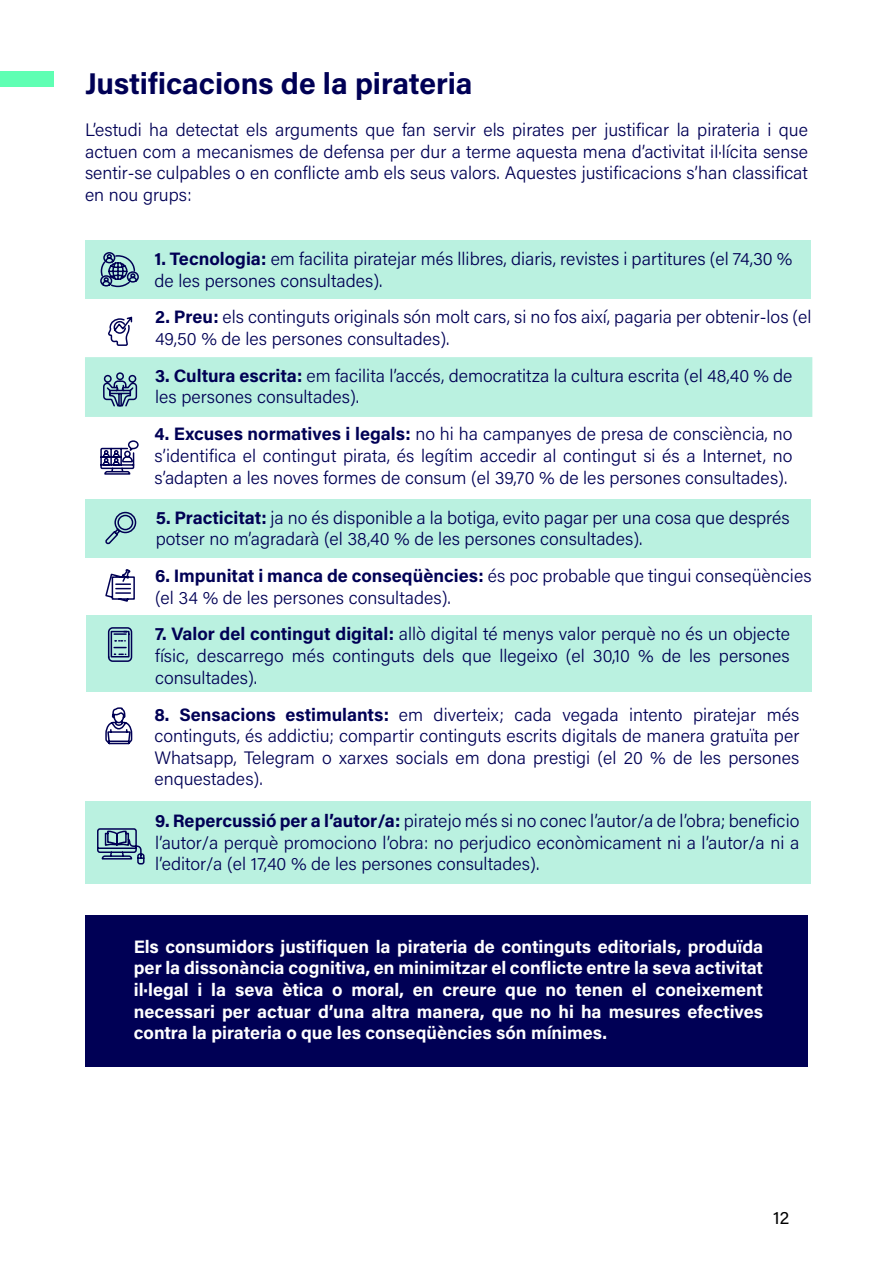
<style>
.page{position:relative;width:893px;height:1263px;background:#fff}
.page>*{position:absolute;margin:0;border:0;box-sizing:border-box;transform-origin:0 0}
.t1{font:700 30px "Acumin Pro";letter-spacing:-.005em;color:#005}
.t2{font:300 18px/21.6px "Acumin Pro";color:#005;text-align:justify}
.t3{font:700 18px/21.6px "Acumin Pro";color:#fff;text-align:justify}
.t4{font:18px "Acumin Pro";color:#000}
.s1{font-weight:700}
</style>
<div class="page">
<div style="left:85px;top:240px;width:726px;height:59px;background:#baf1e0"></div>
<div style="left:85px;top:801px;width:726px;height:83px;background:#baf1e0"></div>
<div style="left:86px;top:615px;width:726px;height:77px;background:#baf1e0"></div>
<div style="left:85px;top:499px;width:726px;height:58px;background:#baf1e0"></div>
<div style="left:85px;top:357px;width:727px;height:60px;background:#baf1e0"></div>
<div style="left:86px;top:916px;width:722px;height:151px;background:#005"></div>
<svg style="left:107px;top:627px;width:26px;height:35px"></svg>
<svg style="left:108px;top:316px;width:25px;height:30px"></svg>
<svg style="left:103px;top:372px;width:35px;height:35px"></svg>
<svg style="left:100px;top:440px;width:39px;height:35px"></svg>
<svg style="left:100px;top:252px;width:39px;height:36px"></svg>
<svg style="left:105px;top:511px;width:32px;height:34px"></svg>
<svg style="left:105px;top:569px;width:30px;height:33px"></svg>
<svg style="left:105px;top:707px;width:28px;height:38px"></svg>
<svg style="left:97px;top:828px;width:48px;height:37px"></svg>
<div style="left:0;top:72px;width:53px;height:15px;background:#5fffb3"></div>
<p class="t1" style="left:85px;top:63px;width:389px">Justificacions de la pirateria</p>
<p class="t2" style="left:85px;top:118px;width:724px">L’estudi ha detectat els arguments que fan servir els pirates per justificar la pirateria i que actuen com a mecanismes de defensa per dur a terme aquesta mena d’activitat il·lícita sense sentir-se culpables o en conflicte amb els seus valors. Aquestes justificacions s’han classificat en nou grups:</p>
<p class="t2" style="left:154px;top:247px;width:639px"><span class="s1">1. Tecnologia:</span> em facilita piratejar més llibres, diaris, revistes i partitures (el 74,30 % de les persones consultades).</p>
<p class="t2" style="left:155px;top:305px;width:658px"><span class="s1">2. Preu:</span> els continguts originals són molt cars, si no fos així, pagaria per obtenir-los (el<br>49,50 % de les persones consultades).</p>
<p class="t2" style="left:155px;top:364px;width:639px"><span class="s1">3. Cultura escrita:</span> em facilita l’accés, democratitza la cultura escrita (el 48,40 % de les persones consultades).</p>
<p class="t2" style="left:154px;top:423px;width:639px"><span class="s1">4. Excuses normatives i legals:</span> no hi ha campanyes de presa de consciència, no s’identifica el contingut pirata, és legítim accedir al contingut si és a Internet, no s’adapten a les noves formes de consum (el 39,70 % de les persones consultades).</p>
<p class="t2" style="left:156px;top:506px;width:636px"><span class="s1">5. Practicitat:</span> ja no és disponible a la botiga, evito pagar per una cosa que després potser no m’agradarà (el 38,40 % de les persones consultades).</p>
<p class="t2" style="left:155px;top:564px;width:658px"><span class="s1">6. Impunitat i manca de conseqüències:</span> és poc probable que tingui conseqüències (el 34 % de les persones consultades).</p>
<p class="t2" style="left:155px;top:622px;width:636px"><span class="s1">7. Valor del contingut digital:</span> allò digital té menys valor perquè no és un objecte físic, descarrego més continguts dels que llegeixo (el 30,10 % de les persones consultades).</p>
<p class="t2" style="left:154px;top:703px;width:646px"><span class="s1">8. Sensacions estimulants:</span> em diverteix; cada vegada intento piratejar més continguts, és addictiu; compartir continguts escrits digitals de manera gratuïta per Whatsapp, Telegram o xarxes socials em dona prestigi (el 20 % de les persones enquestades).</p>
<p class="t2" style="left:155px;top:809px;width:646px"><span class="s1">9. Repercussió per a l’autor/a:</span> piratejo més si no conec l’autor/a de l’obra; beneficio l’autor/a perquè promociono l’obra: no perjudico econòmicament ni a l’autor/a ni a l’editor/a (el 17,40 % de les persones consultades).</p>
<p class="t3" style="left:134px;top:935px;width:631px">Els consumidors justifiquen la pirateria de continguts editorials, produïda per la dissonància cognitiva, en minimitzar el conflicte entre la seva activitat il·legal i la seva ètica o moral, en creure que no tenen el coneixement necessari per actuar d’una altra manera, que no hi ha mesures efectives contra la pirateria o que les conseqüències són mínimes.</p>
<p class="t4" style="left:773px;top:1205px;width:18px">12</p>
</div>
